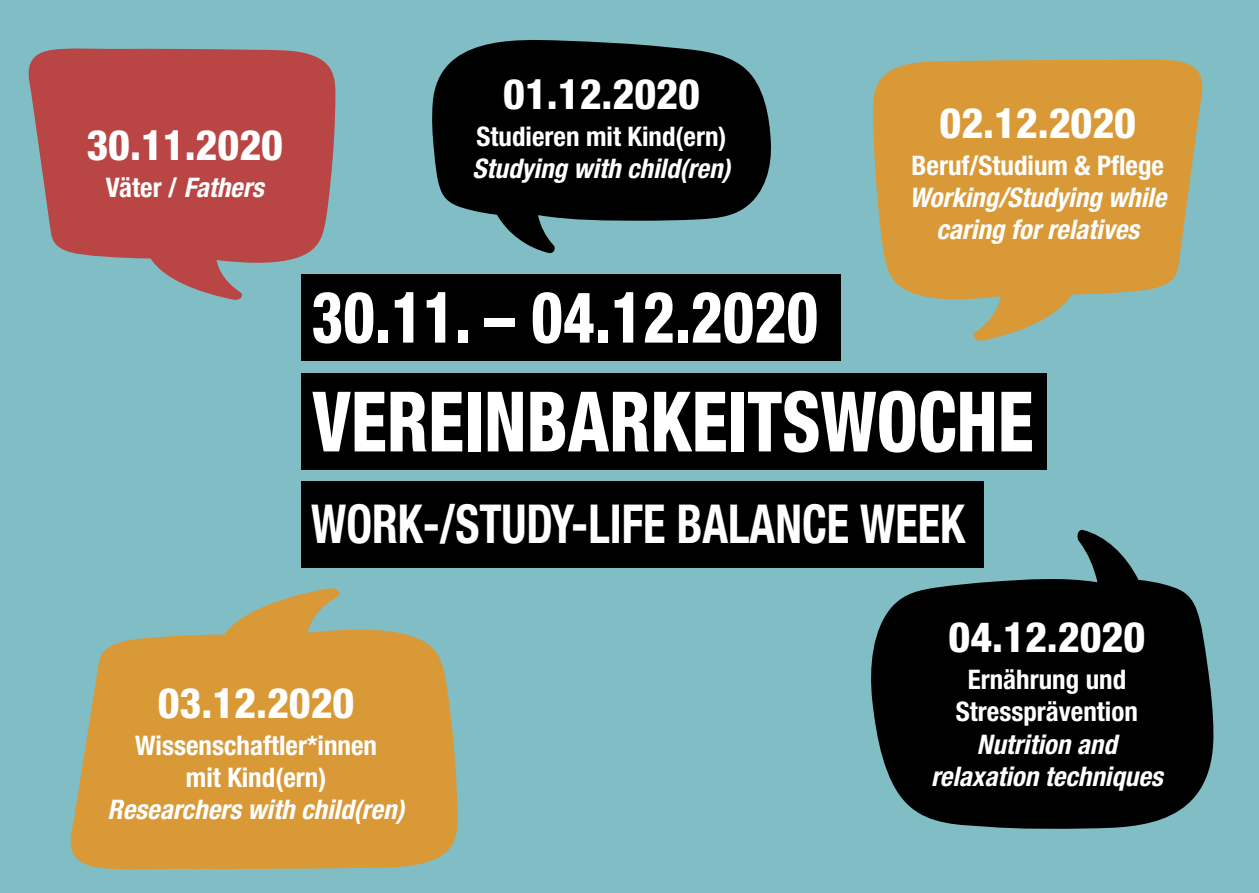
<style>
.page{position:relative;width:1259px;height:893px;background:#80bdc4}
.page>*{position:absolute;margin:0;border:0;box-sizing:border-box;transform-origin:0 0}
.t1{font:800 condensed 83.4px "Helvetica Neue LT Pro";color:#fff;scale:.86 1}
.t2{font:800 condensed 71.1px "Helvetica Neue LT Pro";color:#fff;scale:.86 1}
.t3{font:700 condensed 53.7px "Helvetica Neue LT Pro";color:#fff;scale:.86 1}
.t4{font:800 condensed 42px "Helvetica Neue LT Pro";color:#fff}
.t5{font:italic 700 condensed 27px/32.4px "Helvetica Neue LT Pro";color:#fff;text-align:center}
.t6{font:700 condensed 27px/32.4px "Helvetica Neue LT Pro";color:#fff;text-align:center}
.s1{font-style:normal}
</style>
<div class="page">
<svg style="left:432px;top:39px;width:339px;height:215px;fill:#000"></svg>
<svg style="left:873px;top:59px;width:330px;height:282px;fill:#d99936"></svg>
<svg style="left:28px;top:48px;width:307px;height:252px;fill:#ba4545"></svg>
<svg style="left:70px;top:588px;width:387px;height:282px;fill:#d99936"></svg>
<svg style="left:871px;top:529px;width:343px;height:300px;fill:#000"></svg>
<div style="left:301px;top:274px;width:540px;height:87px;background:#000"></div>
<div style="left:301px;top:373px;width:746px;height:97px;background:#000"></div>
<div style="left:301px;top:481px;width:683px;height:87px;background:#000"></div>
<p class="t4" style="left:86px;top:120px;width:198px">30.11.2020</p>
<p class="t5" style="left:106px;top:171px;width:159px"><span class="s1">Väter /</span> Fathers</p>
<p class="t4" style="left:503px;top:68px;width:198px">01.12.2020</p>
<p class="t6" style="left:476px;top:120px;width:251px">Studieren mit Kind(ern)</p>
<p class="t5" style="left:472px;top:152px;width:259px">Studying with child(ren)</p>
<p class="t2" style="left:311px;top:274px;width:591px">30.11. – 04.12.2020</p>
<p class="t4" style="left:939px;top:97px;width:198px">02.12.2020</p>
<p class="t6" style="left:911px;top:149px;width:254px">Beruf/Studium &amp; Pflege</p>
<p class="t5" style="left:909px;top:181px;width:258px">Working/Studying while caring for relatives</p>
<p class="t1" style="left:312px;top:371px;width:840px">VEREINBARKEITSWOCHE</p>
<p class="t3" style="left:311px;top:492px;width:761px">WORK-/STUDY-LIFE BALANCE WEEK</p>
<p class="t4" style="left:158px;top:677px;width:198px">03.12.2020</p>
<p class="t6" style="left:135px;top:729px;width:243px">Wissenschaftler*innen</p>
<p class="t6" style="left:186px;top:761px;width:142px">mit Kind(ern)</p>
<p class="t5" style="left:108px;top:794px;width:298px">Researchers with child(ren)</p>
<p class="t4" style="left:948px;top:612px;width:198px">04.12.2020</p>
<p class="t6" style="left:956px;top:663px;width:183px">Ernährung und<br>Stressprävention</p>
<p class="t5" style="left:977px;top:728px;width:141px">Nutrition and</p>
<p class="t5" style="left:931px;top:760px;width:233px">relaxation techniques</p>
</div>
